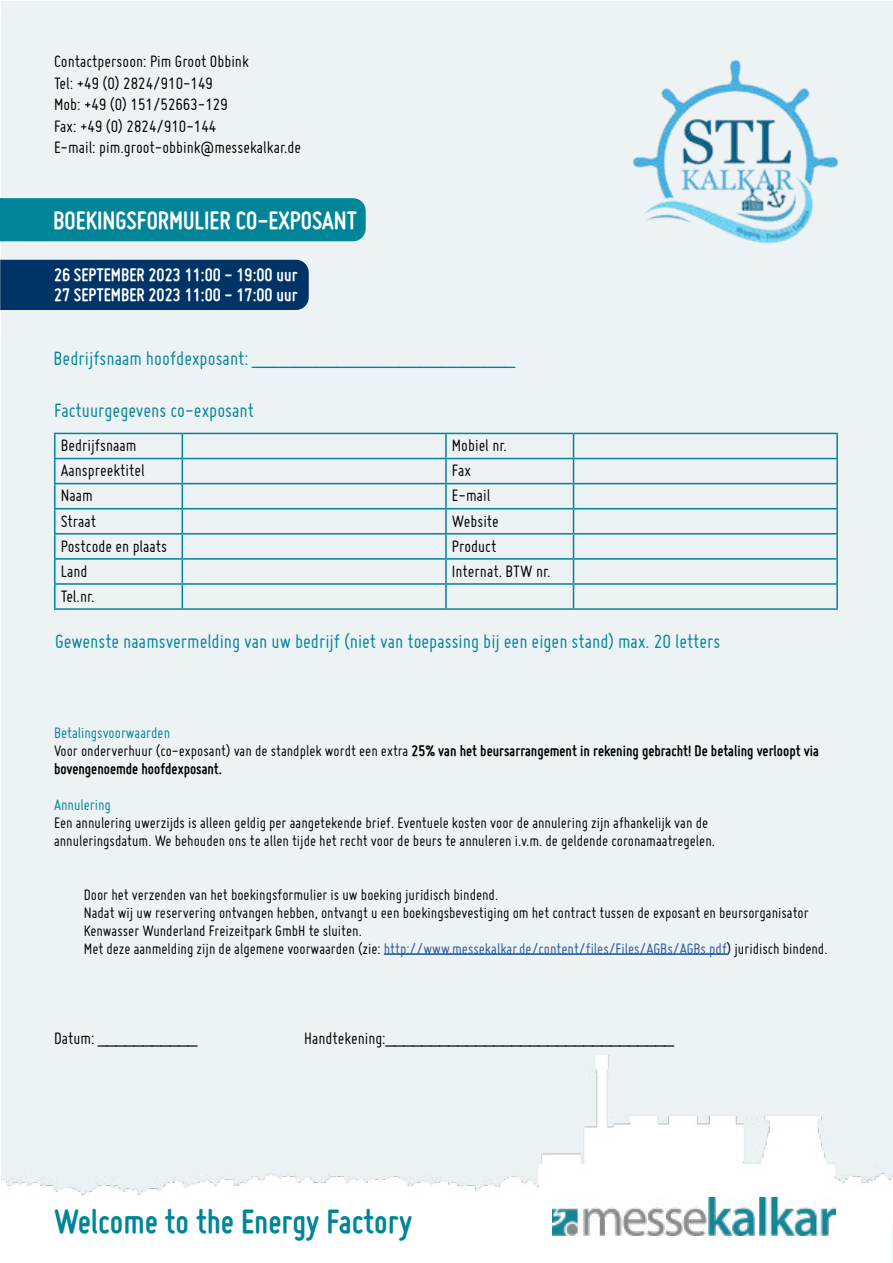
<style>
.page{position:relative;width:893px;height:1263px;background:#fff}
.page>*{position:absolute;margin:0;border:0;box-sizing:border-box;transform-origin:0 0}
.t1{font:700 36px "Miso";color:#008598}
.t2{font:700 27px "Miso";color:#fff}
.t3{font:21px "Miso";color:#008598}
.t4{font:700 19.5px/19.5px "Miso";color:#fff}
.t5{font:18px/21.6px "Miso";color:#000}
.t6{font:16.5px/18px "Miso";color:#000}
.t7{font:700 16.5px/18px "Miso";color:#000}
.t8{font:16.5px "Miso";color:#008598}
.s1{font-weight:400;color:#008598}
.s2{font-weight:400}
.s3{color:#275b9b}
</style>
<div class="page">
<div style="left:1px;top:1px;width:892px;height:1262px;background:#edf2f5"></div>
<img style="left:1px;top:1055px;width:892px;height:167px">
<div style="left:1px;top:1210px;width:891px;height:53px;background:#fff"></div>
<img style="left:553px;top:1197px;width:283px;height:38px">
<img style="left:632px;top:60px;width:207px;height:184px">
<div style="left:0;top:198px;width:366px;height:43px;background:#008598"></div>
<hr style="left:54px;top:433px;width:128px;height:1px;background:#008598">
<hr style="left:54px;top:434px;width:2px;height:24px;background:#008598">
<hr style="left:182px;top:433px;width:264px;height:1px;background:#008598">
<hr style="left:446px;top:433px;width:127px;height:1px;background:#008598">
<hr style="left:445px;top:434px;width:2px;height:24px;background:#008598">
<hr style="left:573px;top:433px;width:265px;height:1px;background:#008598">
<hr style="left:836px;top:434px;width:2px;height:24px;background:#008598">
<hr style="left:54px;top:458px;width:128px;height:1px;background:#008598">
<hr style="left:54px;top:459px;width:2px;height:24px;background:#008598">
<hr style="left:182px;top:458px;width:264px;height:1px;background:#008598">
<hr style="left:446px;top:458px;width:127px;height:1px;background:#008598">
<hr style="left:445px;top:459px;width:2px;height:24px;background:#008598">
<hr style="left:573px;top:458px;width:265px;height:1px;background:#008598">
<hr style="left:836px;top:459px;width:2px;height:24px;background:#008598">
<hr style="left:54px;top:483px;width:128px;height:1px;background:#008598">
<hr style="left:54px;top:484px;width:2px;height:24px;background:#008598">
<hr style="left:182px;top:483px;width:264px;height:1px;background:#008598">
<hr style="left:446px;top:483px;width:127px;height:1px;background:#008598">
<hr style="left:445px;top:484px;width:2px;height:24px;background:#008598">
<hr style="left:573px;top:483px;width:265px;height:1px;background:#008598">
<hr style="left:836px;top:484px;width:2px;height:24px;background:#008598">
<hr style="left:54px;top:508px;width:128px;height:1px;background:#008598">
<hr style="left:54px;top:509px;width:2px;height:24px;background:#008598">
<hr style="left:182px;top:508px;width:264px;height:1px;background:#008598">
<hr style="left:446px;top:508px;width:127px;height:1px;background:#008598">
<hr style="left:445px;top:509px;width:2px;height:24px;background:#008598">
<hr style="left:573px;top:508px;width:265px;height:1px;background:#008598">
<hr style="left:836px;top:509px;width:2px;height:24px;background:#008598">
<hr style="left:54px;top:533px;width:128px;height:1px;background:#008598">
<hr style="left:54px;top:534px;width:2px;height:24px;background:#008598">
<hr style="left:182px;top:533px;width:264px;height:1px;background:#008598">
<hr style="left:446px;top:533px;width:127px;height:1px;background:#008598">
<hr style="left:445px;top:534px;width:2px;height:24px;background:#008598">
<hr style="left:573px;top:533px;width:265px;height:1px;background:#008598">
<hr style="left:836px;top:534px;width:2px;height:24px;background:#008598">
<hr style="left:54px;top:558px;width:128px;height:2px;background:#008598">
<hr style="left:54px;top:560px;width:2px;height:23px;background:#008598">
<hr style="left:182px;top:558px;width:264px;height:2px;background:#008598">
<hr style="left:446px;top:558px;width:127px;height:2px;background:#008598">
<hr style="left:445px;top:560px;width:2px;height:23px;background:#008598">
<hr style="left:573px;top:558px;width:265px;height:2px;background:#008598">
<hr style="left:836px;top:560px;width:2px;height:23px;background:#008598">
<hr style="left:54px;top:583px;width:128px;height:2px;background:#008598">
<hr style="left:54px;top:585px;width:2px;height:23px;background:#008598">
<hr style="left:182px;top:583px;width:264px;height:2px;background:#008598">
<svg style="left:182px;top:434px;width:1px;height:174px"></svg>
<hr style="left:446px;top:583px;width:127px;height:2px;background:#008598">
<hr style="left:445px;top:585px;width:2px;height:23px;background:#008598">
<hr style="left:573px;top:583px;width:265px;height:2px;background:#008598">
<svg style="left:573px;top:434px;width:1px;height:174px"></svg>
<hr style="left:836px;top:585px;width:2px;height:23px;background:#008598">
<hr style="left:54px;top:608px;width:128px;height:2px;background:#008598">
<hr style="left:182px;top:608px;width:264px;height:2px;background:#008598">
<hr style="left:446px;top:608px;width:127px;height:2px;background:#008598">
<hr style="left:573px;top:608px;width:265px;height:2px;background:#008598">
<hr style="left:384px;top:953px;width:343px;height:2px;background:#275b9b">
<div style="left:0;top:260px;width:309px;height:50px;background:#036"></div>
<p class="t5" style="left:54px;top:50px;width:249px">Contactpersoon: Pim Groot Obbink<br>Tel: +49 (0) 2824/910-149<br>Mob: +49 (0) 151/52663-129<br>Fax: +49 (0) 2824/910-144<br>E-mail: pim.groot-obbink@messekalkar.de</p>
<h2 class="t2" style="left:53px;top:205px;width:306px">BOEKINGSFORMULIER CO-EXPOSANT</h2>
<p class="t4" style="left:54px;top:265px;width:245px">26 SEPTEMBER 2023 11:00 - 19:00 uur<br>27 SEPTEMBER 2023 11:00 - 17:00 uur</p>
<p class="t3" style="left:54px;top:346px;width:463px">Bedrijfsnaam hoofdexposant: _________________________</p>
<p class="t3" style="left:54px;top:398px;width:202px">Factuurgegevens co-exposant</p>
<p class="t5" style="left:61px;top:434px;width:77px">Bedrijfsnaam</p>
<p class="t5" style="left:452px;top:434px;width:56px">Mobiel nr.</p>
<p class="t5" style="left:61px;top:460px;width:86px">Aanspreektitel</p>
<p class="t5" style="left:452px;top:460px;width:21px">Fax</p>
<p class="t5" style="left:61px;top:485px;width:33px">Naam</p>
<p class="t5" style="left:452px;top:485px;width:40px">E-mail</p>
<p class="t5" style="left:61px;top:510px;width:37px">Straat</p>
<p class="t5" style="left:452px;top:510px;width:48px">Website</p>
<p class="t5" style="left:61px;top:535px;width:108px">Postcode en plaats</p>
<p class="t5" style="left:452px;top:535px;width:46px">Product</p>
<p class="t5" style="left:61px;top:560px;width:28px">Land</p>
<p class="t5" style="left:452px;top:560px;width:100px">Internat. BTW nr.</p>
<p class="t5" style="left:61px;top:585px;width:35px">Tel.nr.</p>
<p class="t3" style="left:55px;top:630px;width:667px">Gewenste naamsvermelding van uw bedrijf (niet van toepassing bij een eigen stand) max. 20 letters</p>
<p class="t7" style="left:54px;top:724px;width:766px"><span class="s1">Betalingsvoorwaarden<br></span><span class="s2">Voor onderverhuur (co-exposant) van de standplek wordt een extra</span> 25% van het beursarrangement in rekening gebracht! De betaling verloopt via bovengenoemde hoofdexposant.</p>
<p class="t8" style="left:54px;top:796px;width:58px">Annulering</p>
<p class="t6" style="left:54px;top:813px;width:662px">Een annulering uwerzijds is alleen geldig per aangetekende brief. Eventuele kosten voor de annulering zijn afhankelijk van de annuleringsdatum. We behouden ons te allen tijde het recht voor de beurs te annuleren i.v.m. de geldende coronamaatregelen.</p>
<p class="t6" style="left:84px;top:885px;width:745px">Door het verzenden van het boekingsformulier is uw boeking juridisch bindend.<br>Nadat wij uw reservering ontvangen hebben, ontvangt u een boekingsbevestiging om het contract tussen de exposant en beursorganisator Kenwasser Wunderland Freizeitpark GmbH te sluiten.<br>Met deze aanmelding zijn de algemene voorwaarden (zie: <span class="s3">http://www.messekalkar.de/content/files/Files/AGBs/AGBs.pdf</span>) juridisch bindend.</p>
<p class="t5" style="left:54px;top:1027px;width:144px">Datum: ___________</p>
<p class="t5" style="left:304px;top:1027px;width:371px">Handtekening:________________________________</p>
<h1 class="t1" style="left:54px;top:1201px;width:360px">Welcome to the Energy Factory</h1>
</div>
